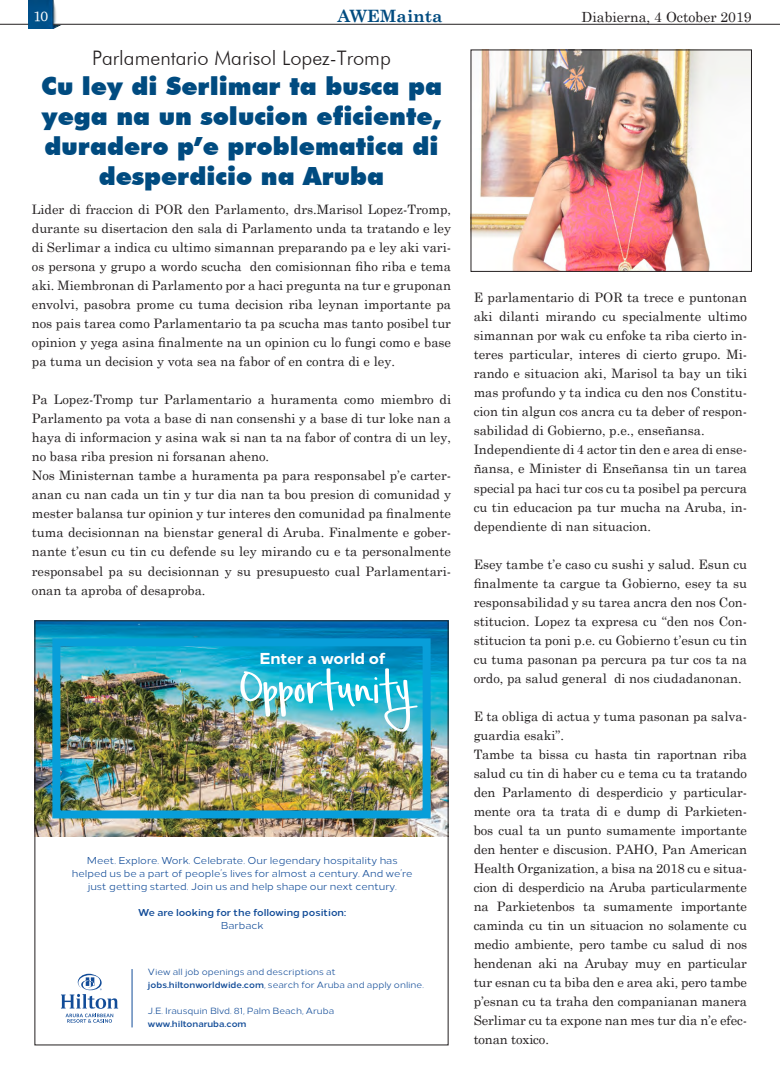
<style>
.page{position:relative;width:780px;height:1078px;background:#fff}
.page>*{position:absolute;margin:0;border:0;box-sizing:border-box;transform-origin:0 0}
.t1{font:67.4px "Simple Joys";letter-spacing:-.04em;color:#fff}
.No_Spacing{font:900 25px/30px "Futura BT";color:#004b80;text-align:center}
.No_Spacing-2{font:300 20px "Futura BT";color:#231f20}
.Body_Text_14{font:700 17px "Century Schoolbook";color:#004b80}
.t2{font:800 15.8px "Loew";color:#fff}
.Body_Text_14-2{font:14px "Century Schoolbook";color:#231f20}
.t3{font:14px "Charter ITCTT";color:#fff}
.Body_Text_14-3{font:13px/19px "Century Schoolbook";color:#231f20;text-align:justify}
.t4{font:10px/13px "Loew";color:#124c98;text-align:center}
.t5{font:700 10px/13px "Loew";color:#124c98;text-align:center}
.t6{font:9px/13px "Loew";color:#124c98}
.s1{font-weight:400}
.s2{font-weight:700}
</style>
<div class="page">
<img style="left:28px;top:0;width:33px;height:28px">
<svg style="left:0;top:24px;width:28px;height:1px"></svg>
<hr style="left:53px;top:24px;width:727px;height:1px;background:#231f20">
<img style="left:36px;top:622px;width:410px;height:214px">
<div style="left:52px;top:638px;width:378px;height:180px;border:8px solid #089ed9"></div>
<svg style="left:61px;top:973px;width:57px;height:49px"></svg>
<hr style="left:132px;top:968px;width:1px;height:59px;background:#124c98">
<img style="left:473px;top:52px;width:276px;height:217px">
<p class="t3" style="left:33px;top:7px;width:16px">10</p>
<p class="Body_Text_14" style="left:337px;top:3px;width:107px">AWEMainta</p>
<p class="Body_Text_14-2" style="left:581px;top:5px;width:171px">Diabierna, 4 October 2019</p>
<p class="No_Spacing-2" style="left:92px;top:45px;width:300px">Parlamentario Marisol Lopez-Tromp</p>
<p class="No_Spacing" style="left:41px;top:70px;width:402px">Cu ley di Serlimar ta busca pa yega na un solucion eficiente, duradero p’e problematica di desperdicio na Aruba</p>
<p class="Body_Text_14-3" style="left:32px;top:199px;width:421px">Lider di fraccion di POR den Parlamento, drs.Marisol Lopez-Tromp, durante su disertacion den sala di Parlamento unda ta tratando e ley di Serlimar a indica cu ultimo simannan preparando pa e ley aki vari&shy;os persona y grupo a wordo scucha den comisionnan fiho riba e tema aki. Miembronan di Parlamento por a haci pregunta na tur e gruponan envolvi, pasobra prome cu tuma decision riba leynan importante pa nos pais tarea como Parlamentario ta pa scucha mas tanto posibel tur opinion y yega asina finalmente na un opinion cu lo fungi como e base pa tuma un decision y vota sea na fabor of en contra di e ley.</p>
<p class="Body_Text_14-3" style="left:32px;top:389px;width:421px">Pa Lopez-Tromp tur Parlamentario a huramenta como miembro di Parlamento pa vota a base di nan consenshi y a base di tur loke nan a haya di informacion y asina wak si nan ta na fabor of contra di un ley, no basa riba presion ni forsanan aheno.</p>
<p class="Body_Text_14-3" style="left:32px;top:465px;width:421px">Nos Ministernan tambe a huramenta pa para responsabel p’e carter&shy;anan cu nan cada un tin y tur dia nan ta bou presion di comunidad y mester balansa tur opinion y tur interes den comunidad pa finalmente tuma decisionnan na bienstar general di Aruba. Finalmente e gober&shy;nante t’esun cu tin cu defende su ley mirando cu e ta personalmente responsabel pa su decisionnan y su presupuesto cual Parlamentari&shy;onan ta aproba of desaproba.</p>
<p class="t2" style="left:259px;top:645px;width:128px">Enter a world of</p>
<p class="t1" style="left:238px;top:658px;width:175px">Opportunity</p>
<p class="t4" style="left:72px;top:852px;width:342px">Meet. Explore. Work. Celebrate. Our legendary hospitality has helped us be a part of people’s lives for almost a century. And we’re just getting started. Join us and help shape our next century.</p>
<p class="t5" style="left:138px;top:904px;width:209px">We are looking for the following position:<br><span class="s1">Barback</span></p>
<p class="t6" style="left:148px;top:964px;width:277px">View all job openings and descriptions at <span class="s2">jobs.hiltonworldwide.com</span>, search for Aruba and apply online.</p>
<p class="t6" style="left:148px;top:1003px;width:188px">J.E. Irausquin Blvd. 81, Palm Beach, Aruba <span class="s2">www.hiltonaruba.com</span></p>
<p class="Body_Text_14-3" style="left:473px;top:287px;width:275px">E parlamentario di POR ta trece e puntonan aki dilanti mirando cu specialmente ultimo simannan por wak cu enfoke ta riba cierto in&shy;teres particular, interes di cierto grupo. Mi&shy;rando e situacion aki, Marisol ta bay un tiki mas profundo y ta indica cu den nos Constitu&shy;cion tin algun cos ancra cu ta deber of respon&shy;sabilidad di Gobierno, p.e., enseñansa.</p>
<p class="Body_Text_14-3" style="left:473px;top:439px;width:275px">Independiente di 4 actor tin den e area di ense&shy;ñansa, e Minister di Enseñansa tin un tarea special pa haci tur cos cu ta posibel pa percura cu tin educacion pa tur mucha na Aruba, in&shy;dependiente di nan situacion.</p>
<p class="Body_Text_14-3" style="left:473px;top:553px;width:275px">Esey tambe t’e caso cu sushi y salud. Esun cu finalmente ta cargue ta Gobierno, esey ta su responsabilidad y su tarea ancra den nos Con&shy;stitucion. Lopez ta expresa cu “den nos Con&shy;stitucion ta poni p.e. cu Gobierno t’esun cu tin cu tuma pasonan pa percura pa tur cos ta na ordo, pa salud general di nos ciudadanonan.</p>
<p class="Body_Text_14-3" style="left:473px;top:705px;width:275px">E ta obliga di actua y tuma pasonan pa salva&shy;guardia esaki”.</p>
<p class="Body_Text_14-3" style="left:473px;top:743px;width:275px">Tambe ta bissa cu hasta tin raportnan riba salud cu tin di haber cu e tema cu ta tratando den Parlamento di desperdicio y particular&shy;mente ora ta trata di e dump di Parkieten&shy;bos cual ta un punto sumamente importante den henter e discusion. PAHO, Pan American Health Organization, a bisa na 2018 cu e situa&shy;cion di desperdicio na Aruba particularmente na Parkietenbos ta sumamente importante caminda cu tin un situacion no solamente cu medio ambiente, pero tambe cu salud di nos hendenan aki na Arubay muy en particular tur esnan cu ta biba den e area aki, pero tambe p’esnan cu ta traha den companianan manera Serlimar cu ta expone nan mes tur dia n’e efec&shy;tonan toxico.</p>
</div>
